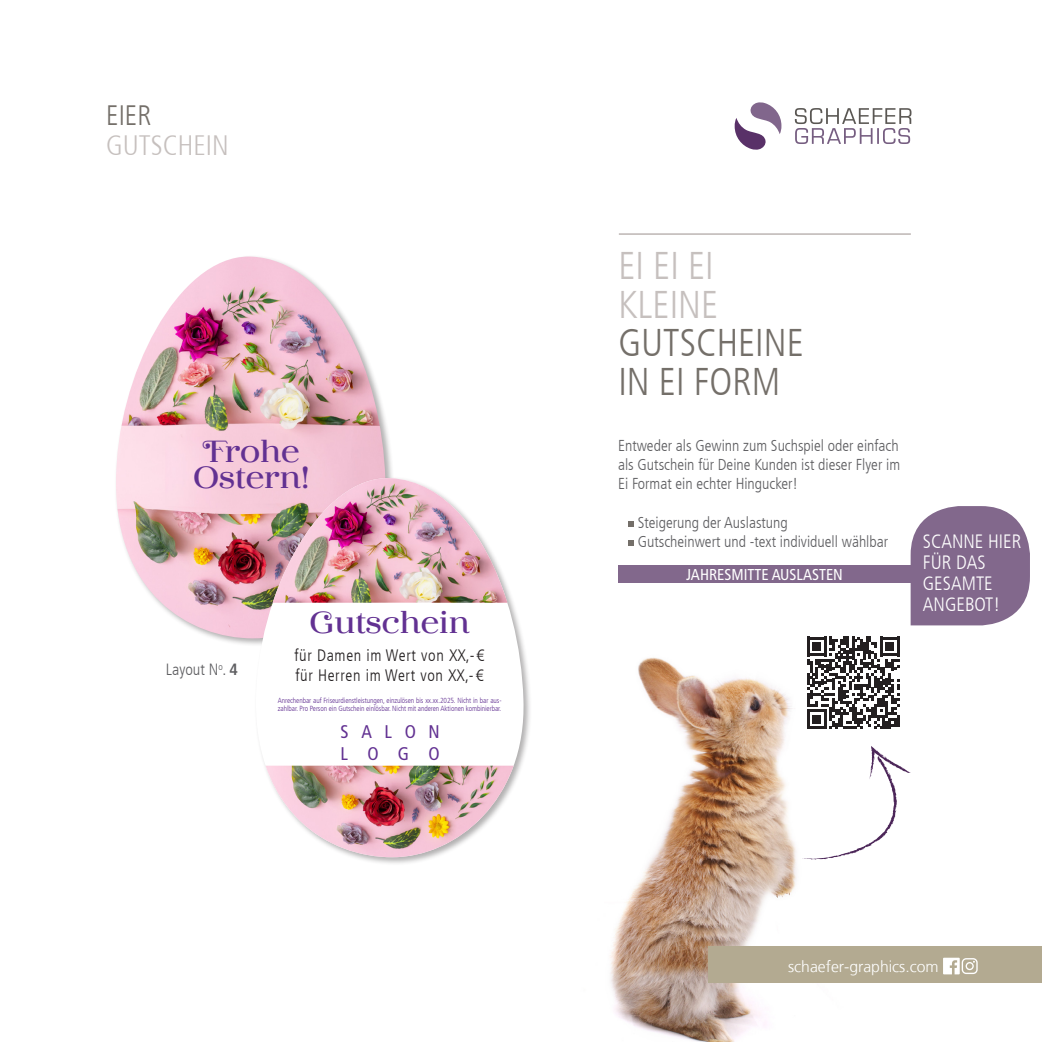
<style>
.page{position:relative;width:1042px;height:1042px;background:#fff}
.page>*{position:absolute;margin:0;border:0;box-sizing:border-box;transform-origin:0 0}
.Subline_hell{font:300 condensed 38.5px "Frutiger LT";color:#746f69}
.Subline_hell-2{font:300 condensed 38.5px "Frutiger LT";color:#c6c0be}
.t1{font:600 30.45px/25.6px "Barteldes Small";color:#623192;text-align:center}
.t2{font:600 30.28px "Barteldes Small";color:#623192}
.Überschrift_hell{font:300 condensed 28px "Frutiger 47";color:#c6c0be}
.t3{font:300 condensed 28px "Frutiger LT";color:#746f69}
.Lila_Feld{font:300 condensed 19.25px/21px "Frutiger LT";color:#fff}
.t4{font:condensed 18.38px/22.1px "Frutiger LT";letter-spacing:.69em;color:#623192}
.t5{font:300 condensed 16.45px/19.8px "Frutiger LT";letter-spacing:.04em;color:#231f20}
.t6{font:300 condensed 16.28px "Frutiger LT";color:#5f5f62}
.Fließtext_NEU{font:300 condensed 15.75px/19.2px "Frutiger LT";color:#5f5f62;text-align:justify}
.Aufzählung{font:300 condensed 15.75px "Frutiger LT";color:#5f5f62}
.t7{font:300 15.75px "Frutiger LT";color:#fff}
.im_lila_balken_TEXT{font:condensed 15.75px "Frutiger LT";color:#fff}
.t8{font:300 condensed 7.35px/8.9px "Frutiger LT";letter-spacing:-.01em;color:#623192}
.s1{font-weight:700}
</style>
<div class="page">
<img style="left:610px;top:625px;width:375px;height:417px">
<svg style="left:807px;top:636px;width:92px;height:93px"></svg>
<svg style="left:802px;top:746px;width:108px;height:114px"></svg>
<svg style="left:910px;top:506px;width:120px;height:119px;background:#8f7898"></svg>
<div style="left:708px;top:946px;width:334px;height:37px;background:#b3aa91"></div>
<svg style="left:943px;top:957px;width:34px;height:17px"></svg>
<div style="left:114px;top:255px;width:280px;height:392px;background:#231f20;opacity:.35"></div>
<img style="left:116px;top:256px;width:270px;height:382px">
<div style="left:254px;top:476px;width:278px;height:390px;background:#231f20;opacity:.35"></div>
<svg style="left:256px;top:475px;width:270px;height:382px"></svg>
<img style="left:273px;top:478px;width:234px;height:125px">
<img style="left:265px;top:765px;width:249px;height:92px">
<hr style="left:619px;top:233px;width:292px;height:2px;background:#c6c0be">
<svg style="left:628px;top:521px;width:6px;height:6px"></svg>
<svg style="left:628px;top:540px;width:6px;height:6px"></svg>
<div style="left:619px;top:565px;width:292px;height:18px;background:#82688c"></div>
<svg style="left:734px;top:102px;width:47px;height:48px"></svg>
<svg style="left:795px;top:108px;width:116px;height:36px"></svg>
<p class="t3" style="left:106px;top:99px;width:47px">EIER</p>
<p class="Überschrift_hell" style="left:106px;top:129px;width:124px">GUTSCHEIN</p>
<p class="t1" style="left:193px;top:436px;width:118px">Frohe<br>Ostern!</p>
<p class="t6" style="left:166px;top:660px;width:74px">Layout N<sup>o</sup>. <span class="s1">4</span></p>
<p class="t2" style="left:309px;top:598px;width:162px">Gutschein</p>
<p class="t5" style="left:294px;top:646px;width:191px">für Damen im Wert von XX,-€ für Herren im Wert von XX,-€</p>
<p class="t8" style="left:278px;top:695px;width:225px">Anrechenbar auf Friseurdienstleistungen, einzulösen bis xx.xx.2025. Nicht in bar aus&shy;zahlbar. Pro Person ein Gutschein einlösbar. Nicht mit anderen Aktionen kombinierbar.</p>
<p class="t4" style="left:341px;top:721px;width:101px">SALON<br>LOGO</p>
<p class="Subline_hell-2" style="left:618px;top:244px;width:97px">EI EI EI</p>
<p class="Subline_hell-2" style="left:618px;top:282px;width:101px">KLEINE</p>
<p class="Subline_hell" style="left:618px;top:321px;width:187px">GUTSCHEINE</p>
<p class="Subline_hell" style="left:618px;top:359px;width:163px">IN EI FORM</p>
<p class="Fließtext_NEU" style="left:618px;top:436px;width:284px">Entweder als Gewinn zum Suchspiel oder einfach als Gutschein für Deine Kunden ist dieser Flyer im Ei Format ein echter Hingucker!</p>
<p class="Aufzählung" style="left:638px;top:513px;width:151px">Steigerung der Auslastung</p>
<p class="Aufzählung" style="left:638px;top:533px;width:252px">Gutscheinwert und -text individuell wählbar</p>
<p class="im_lila_balken_TEXT" style="left:686px;top:565px;width:158px">JAHRESMITTE AUSLASTEN</p>
<p class="Lila_Feld" style="left:923px;top:531px;width:100px">SCANNE HIER<br>FÜR DAS<br>GESAMTE</p>
<p class="Lila_Feld" style="left:923px;top:594px;width:79px">ANGEBOT!</p>
<p class="t7" style="left:788px;top:957px;width:152px">schaefer-graphics.com</p>
</div>
